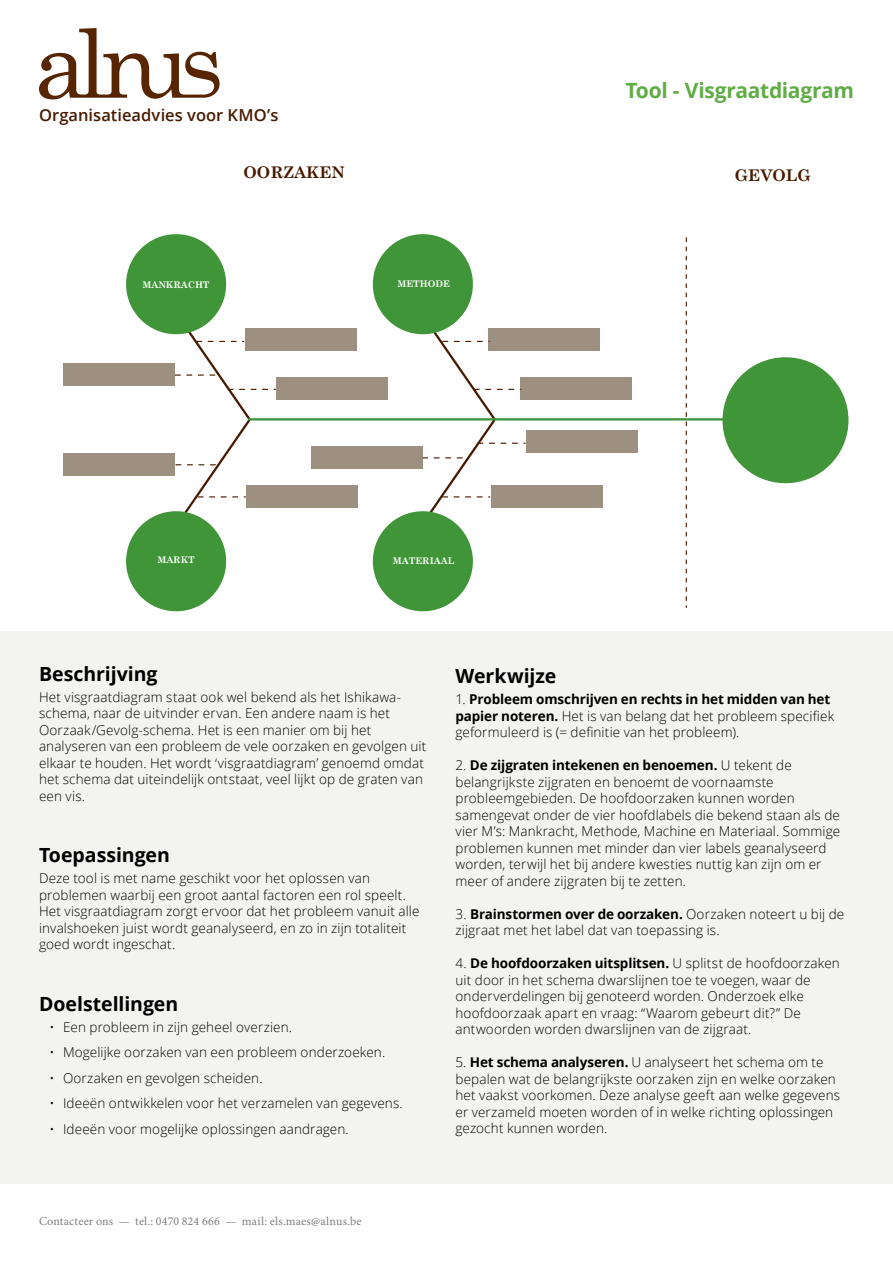
<style>
.page{position:relative;width:893px;height:1263px;background:#fff}
.page>*{position:absolute;margin:0;border:0;box-sizing:border-box;transform-origin:0 0}
.t1{font:700 21px "Open Sans";letter-spacing:-.015em;color:#60ac45}
.Subtitel{font:700 19.5px "Open Sans";color:#000}
.t2{font:600 16.5px "Open Sans";letter-spacing:.005em;color:#481a00}
.t3{font:700 16.05px "Century Schoolbook";letter-spacing:-.005em;color:#481a00}
.lopende{font:300 13.5px/16.5px "Open Sans";letter-spacing:.01em;color:#000}
.t4{font:12px "Minion Pro";letter-spacing:.015em;color:#7c7e81}
.t5{font:700 9.15px "Century Schoolbook";letter-spacing:-.005em;color:#fff}
.s1{font-weight:700}
</style>
<div class="page">
<svg style="left:39px;top:28px;width:181px;height:71px"></svg>
<div style="left:126px;top:234px;width:100px;height:100px;background:#3f9537;border-radius:50%"></div>
<div style="left:373px;top:234px;width:100px;height:100px;background:#3f9537;border-radius:50%"></div>
<div style="left:126px;top:511px;width:100px;height:100px;background:#3f9537;border-radius:50%"></div>
<div style="left:373px;top:511px;width:100px;height:100px;background:#3f9537;border-radius:50%"></div>
<div style="left:722px;top:357px;width:126px;height:126px;background:#3f9537;border-radius:50%"></div>
<hr style="left:248px;top:418px;width:480px;height:2px;background:#3f9537">
<svg style="left:686px;top:237px;width:1px;height:371px"></svg>
<div style="left:63px;top:364px;width:112px;height:22px;background:#9e9081"></div>
<div style="left:63px;top:453px;width:112px;height:22px;background:#9e9081"></div>
<div style="left:311px;top:446px;width:111px;height:23px;background:#9e9081"></div>
<div style="left:245px;top:329px;width:111px;height:22px;background:#9e9081"></div>
<div style="left:277px;top:377px;width:111px;height:23px;background:#9e9081"></div>
<svg style="left:422px;top:323px;width:103px;height:193px"></svg>
<div style="left:526px;top:430px;width:112px;height:23px;background:#9e9081"></div>
<div style="left:491px;top:485px;width:112px;height:22px;background:#9e9081"></div>
<svg style="left:175px;top:323px;width:101px;height:193px"></svg>
<div style="left:247px;top:485px;width:111px;height:22px;background:#9e9081"></div>
<div style="left:489px;top:329px;width:111px;height:22px;background:#9e9081"></div>
<div style="left:520px;top:377px;width:112px;height:23px;background:#9e9081"></div>
<div style="left:0;top:631px;width:893px;height:552px;background:#f3f3f1"></div>
<p class="t2" style="left:39px;top:104px;width:241px">Organisatieadvies voor KMO’s</p>
<p class="t1" style="left:625px;top:75px;width:230px">Tool - Visgraatdiagram</p>
<p class="t3" style="left:244px;top:163px;width:103px">OORZAKEN</p>
<p class="t3" style="left:735px;top:165px;width:78px">GEVOLG</p>
<p class="t5" style="left:142px;top:279px;width:69px">MANKRACHT</p>
<p class="t5" style="left:397px;top:278px;width:54px">METHODE</p>
<p class="t5" style="left:157px;top:554px;width:39px">MARKT</p>
<p class="t5" style="left:393px;top:555px;width:63px">MATERIAAL</p>
<p class="Subtitel" style="left:39px;top:660px;width:120px">Beschrijving</p>
<p class="lopende" style="left:39px;top:688px;width:389px">Het visgraatdiagram staat ook wel bekend als het Ishikawa&shy;schema, naar de uitvinder ervan. Een andere naam is het Oorzaak/Gevolg-schema. Het is een manier om bij het analyseren van een probleem de vele oorzaken en gevolgen uit elkaar te houden. Het wordt ‘visgraatdiagram’ genoemd omdat het schema dat uiteindelijk ontstaat, veel lijkt op de graten van een vis.</p>
<p class="Subtitel" style="left:39px;top:841px;width:132px">Toepassingen</p>
<p class="lopende" style="left:39px;top:870px;width:382px">Deze tool is met name geschikt voor het oplossen van problemen waarbij een groot aantal factoren een rol speelt.<br>Het visgraatdiagram zorgt ervoor dat het probleem vanuit alle invalshoeken juist wordt geanalyseerd, en zo in zijn totaliteit goed wordt ingeschat.</p>
<p class="Subtitel" style="left:39px;top:990px;width:141px">Doelstellingen</p>
<p class="lopende" style="left:50px;top:1018px;width:244px">• Een probleem in zijn geheel overzien.</p>
<p class="lopende" style="left:50px;top:1044px;width:337px">• Mogelijke oorzaken van een probleem onderzoeken.</p>
<p class="lopende" style="left:50px;top:1069px;width:215px">• Oorzaken en gevolgen scheiden.</p>
<p class="lopende" style="left:50px;top:1095px;width:355px">• Ideeën ontwikkelen voor het verzamelen van gegevens.</p>
<p class="lopende" style="left:50px;top:1120px;width:301px">• Ideeën voor mogelijke oplossingen aandragen.</p>
<p class="Subtitel" style="left:455px;top:662px;width:102px">Werkwijze</p>
<p class="lopende" style="left:455px;top:691px;width:380px">1. <span class="s1">Probleem omschrijven en rechts in het midden van het papier noteren.</span> Het is van belang dat het probleem specifiek geformuleerd is (= definitie van het probleem).</p>
<p class="lopende" style="left:455px;top:757px;width:386px">2. <span class="s1">De zijgraten intekenen en benoemen.</span> U tekent de belangrijkste zijgraten en benoemt de voornaamste probleemgebieden. De hoofdoorzaken kunnen worden samengevat onder de vier hoofdlabels die bekend staan als de vier M’s: Mankracht, Methode, Machine en Materiaal. Sommige problemen kunnen met minder dan vier labels geanalyseerd worden, terwijl het bij andere kwesties nuttig kan zijn om er meer of andere zijgraten bij te zetten.</p>
<p class="lopende" style="left:455px;top:905px;width:390px">3. <span class="s1">Brainstormen over de oorzaken.</span> Oorzaken noteert u bij de zijgraat met het label dat van toepassing is.</p>
<p class="lopende" style="left:455px;top:955px;width:386px">4. <span class="s1">De hoofdoorzaken uitsplitsen.</span> U splitst de hoofdoorzaken uit door in het schema dwarslijnen toe te voegen, waar de onderverdelingen bij genoteerd worden. Onderzoek elke hoofdoorzaak apart en vraag: “Waarom gebeurt dit?” De antwoorden worden dwarslijnen van de zijgraat.</p>
<p class="lopende" style="left:455px;top:1054px;width:386px">5. <span class="s1">Het schema analyseren.</span> U analyseert het schema om te bepalen wat de belangrijkste oorzaken zijn en welke oorzaken het vaakst voorkomen. Deze analyse geeft aan welke gegevens er verzameld moeten worden of in welke richting oplossingen gezocht kunnen worden.</p>
<p class="t4" style="left:39px;top:1213px;width:324px">Contacteer ons — tel.: 0470 824 666 — mail: els.maes@alnus.be</p>
</div>
